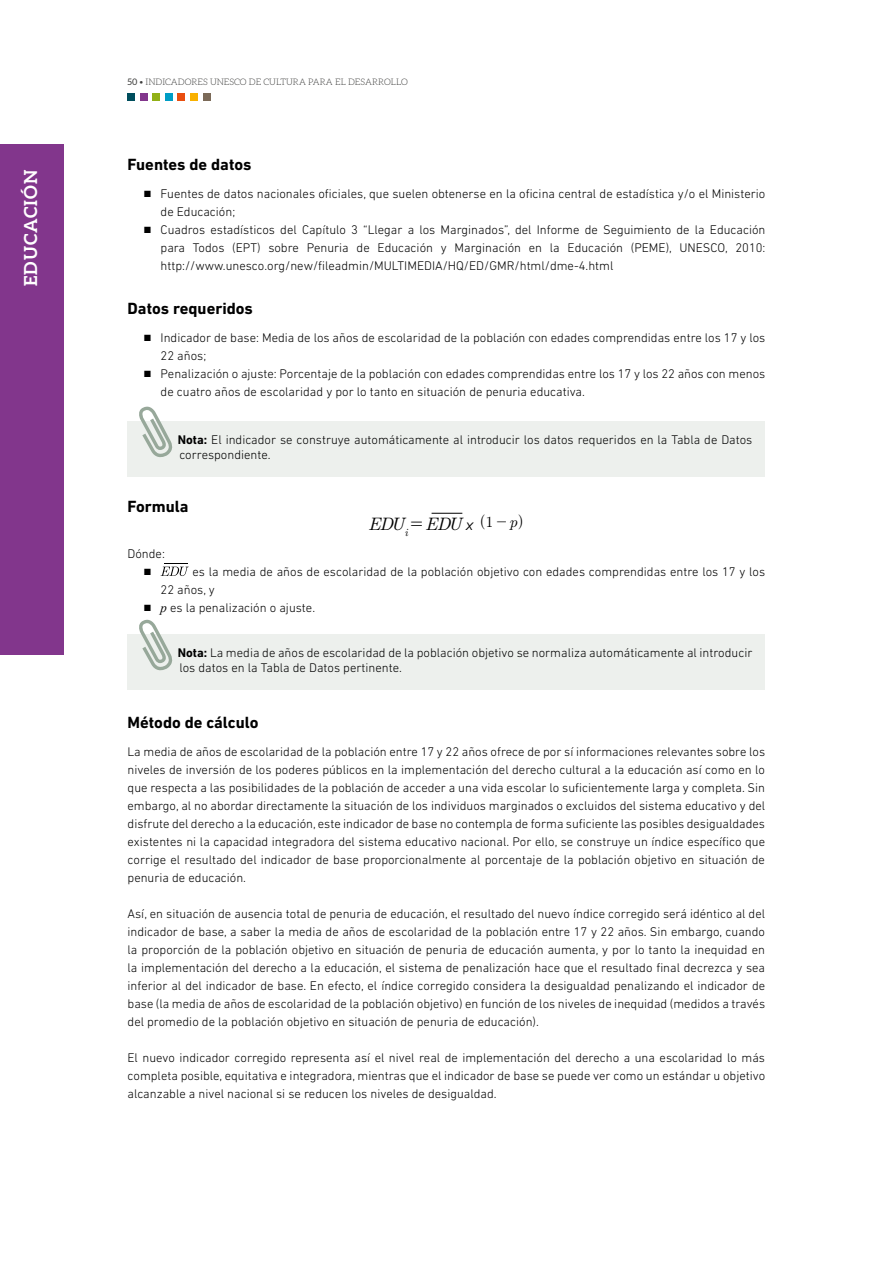
<style>
.page{position:relative;width:893px;height:1263px;background:#fff}
.page>*{position:absolute;margin:0;border:0;box-sizing:border-box;transform-origin:0 0}
.t1{font:italic 18px "MM Century New";color:#000}
.t2{font:700 18px "Aleo";letter-spacing:.05em;color:#fff}
.t3{font:700 16.5px "DIN Next LT Pro";color:#000}
.t4{font:300 12.75px/18px "DIN Next LT Pro";color:#000}
.t5{font:300 9px "Aleo";color:#3c3c3b}
.t6{font:9px "Zapf Dingbats";color:#000}
.s1{font-weight:400}
.s2{font-weight:700}
.s3{font-style:normal}
.s4{font-family:"Arial";font-size:10.5px}
.s5{font-family:"Times New Roman";font-weight:400;font-style:italic}
</style>
<div class="page">
<div style="left:128px;top:94px;width:7px;height:7px;background:#004e5d"></div>
<div style="left:140px;top:94px;width:7px;height:7px;background:#82368c"></div>
<div style="left:153px;top:94px;width:7px;height:7px;background:#91b016"></div>
<div style="left:165px;top:94px;width:8px;height:7px;background:#009dc5"></div>
<div style="left:178px;top:94px;width:7px;height:7px;background:#e94e0f"></div>
<div style="left:190px;top:94px;width:8px;height:7px;background:#f9b100"></div>
<div style="left:203px;top:94px;width:7px;height:7px;background:#7b6a58"></div>
<div style="left:0;top:145px;width:64px;height:510px;background:#82368c"></div>
<div style="left:128px;top:421px;width:637px;height:55px;background:#edf0ed"></div>
<svg style="left:139px;top:406px;width:34px;height:51px"></svg>
<hr style="left:432px;top:513px;width:30px;height:1px;background:#000">
<svg style="left:161px;top:563px;width:28px;height:13px"></svg>
<div style="left:128px;top:634px;width:637px;height:55px;background:#edf0ed"></div>
<svg style="left:139px;top:619px;width:34px;height:52px"></svg>
<p class="t2" style="left:20px;top:286px;width:117px;rotate:-90deg">EDUCACIÓN</p>
<p class="t5" style="left:128px;top:77px;width:282px"><span class="s1">50</span> • INDICADORES UNESCO DE CULTURA PARA EL DESARROLLO</p>
<p class="t3" style="left:128px;top:154px;width:125px">Fuentes de datos</p>
<p class="t4" style="left:161px;top:185px;width:606px;text-indent:-17px">■ Fuentes de datos nacionales oficiales, que suelen obtenerse en la oficina central de estadística y/o el Ministerio de Educación;</p>
<p class="t4" style="left:161px;top:221px;width:606px;text-align:justify;text-indent:-17px">■ Cuadros estadísticos del Capítulo 3 “Llegar a los Marginados”, del Informe de Seguimiento de la Educación para Todos (EPT) sobre Penuria de Educación y Marginación en la Educación (PEME), UNESCO, 2010: http://www.unesco.org/new/fileadmin/MULTIMEDIA/HQ/ED/GMR/html/dme-4.html</p>
<p class="t3" style="left:128px;top:298px;width:127px">Datos requeridos</p>
<p class="t4" style="left:161px;top:329px;width:606px;text-indent:-17px">■ Indicador de base: Media de los años de escolaridad de la población con edades comprendidas entre los 17 y los<br>22 años;</p>
<p class="t4" style="left:161px;top:365px;width:606px;text-indent:-17px">■ Penalización o ajuste: Porcentaje de la población con edades comprendidas entre los 17 y los 22 años con menos de cuatro años de escolaridad y por lo tanto en situación de penuria educativa.</p>
<p class="t4" style="left:178px;top:431px;width:576px;line-height:15.3px"><span class="s2">Nota:</span> El indicador se construye automáticamente al introducir los datos requeridos en la Tabla de Datos correspondiente.</p>
<p class="t3" style="left:128px;top:496px;width:63px">Formula</p>
<p class="t1" style="left:370px;top:514px;width:155px">EDU<sub>i</sub> <span class="s3">=</span> EDU <span class="s4">X</span> <sup>(1</sup> <sup>-</sup> <sup>p</sup><sup>)</sup></p>
<p class="t4" style="left:128px;top:545px;width:39px">Dónde:</p>
<p class="t6" style="left:144px;top:567px;width:8px">■</p>
<p class="t4" style="left:161px;top:563px;width:606px;text-indent:32px">es la media de años de escolaridad de la población objetivo con edades comprendidas entre los 17 y los<br>22 años, y</p>
<p class="t4" style="left:144px;top:599px;width:173px">■ <span class="s5">p</span> es la penalización o ajuste.</p>
<p class="t4" style="left:178px;top:644px;width:576px;line-height:15.3px"><span class="s2">Nota:</span> La media de años de escolaridad de la población objetivo se normaliza automáticamente al introducir los datos en la Tabla de Datos pertinente.</p>
<p class="t3" style="left:128px;top:712px;width:133px">Método de cálculo</p>
<p class="t4" style="left:128px;top:743px;width:639px;text-align:justify">La media de años de escolaridad de la población entre 17 y 22 años ofrece de por sí informaciones relevantes sobre los niveles de inversión de los poderes públicos en la implementación del derecho cultural a la educación así como en lo que respecta a las posibilidades de la población de acceder a una vida escolar lo suficientemente larga y completa. Sin embargo, al no abordar directamente la situación de los individuos marginados o excluidos del sistema educativo y del disfrute del derecho a la educación, este indicador de base no contempla de forma suficiente las posibles desigualdades existentes ni la capacidad integradora del sistema educativo nacional. Por ello, se construye un índice específico que corrige el resultado del indicador de base proporcionalmente al porcentaje de la población objetivo en situación de penuria de educación.</p>
<p class="t4" style="left:128px;top:905px;width:639px;text-align:justify">Así, en situación de ausencia total de penuria de educación, el resultado del nuevo índice corregido será idéntico al del indicador de base, a saber la media de años de escolaridad de la población entre 17 y 22 años. Sin embargo, cuando la proporción de la población objetivo en situación de penuria de educación aumenta, y por lo tanto la inequidad en la implementación del derecho a la educación, el sistema de penalización hace que el resultado final decrezca y sea inferior al del indicador de base. En efecto, el índice corregido considera la desigualdad penalizando el indicador de base (la media de años de escolaridad de la población objetivo) en función de los niveles de inequidad (medidos a través del promedio de la población objetivo en situación de penuria de educación).</p>
<p class="t4" style="left:128px;top:1049px;width:639px;text-align:justify">El nuevo indicador corregido representa así el nivel real de implementación del derecho a una escolaridad lo más completa posible, equitativa e integradora, mientras que el indicador de base se puede ver como un estándar u objetivo alcanzable a nivel nacional si se reducen los niveles de desigualdad.</p>
</div>
